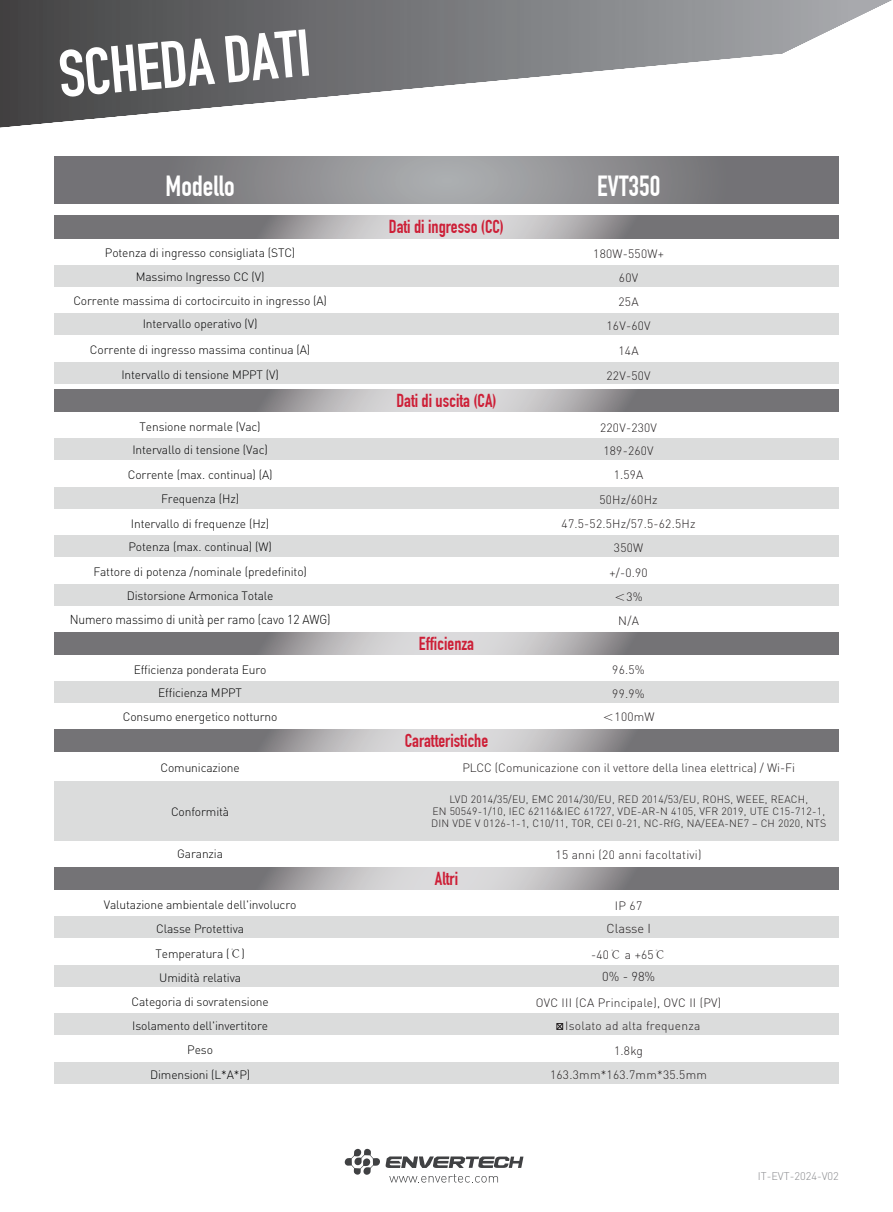
<style>
.page{position:relative;width:893px;height:1212px;background:#fff}
.page>*{position:absolute;margin:0;border:0;box-sizing:border-box;transform-origin:0 0}
.t1{font:700 65.1px "DIN Condensed";color:#fff}
.t2{font:700 28.5px "DIN Condensed";color:#fff}
.t3{font:700 18.45px "DIN Condensed";color:#cd1f37}
.t4{font:300 12.9px "DIN";color:#231f20}
.t5{font:300 12.75px "DIN";letter-spacing:-.01em;color:#000001;scale:.94 1}
.t6{font:300 12px/24.3px "DIN";letter-spacing:-.01em;color:#000001;text-align:center}
.t7{font:300 12px/24.3px "DIN";letter-spacing:.02em;color:#231f20;text-align:center}
.t8{font:300 12px "DIN";color:#231f20}
.t9{font:300 10.95px "DIN";color:#898a8d}
.t10{font:300 10.5px/11.9px "DIN";letter-spacing:.02em;color:#231f20;text-align:center}
.s1{font-family:"Adobe Song Std"}
</style>
<div class="page">
<svg style="left:0;top:0;width:892px;height:128px"></svg>
<svg style="left:389px;top:1174px;width:109px;height:8px"></svg>
<svg style="left:386px;top:1156px;width:137px;height:12px"></svg>
<svg style="left:345px;top:1148px;width:35px;height:27px"></svg>
<svg style="left:54px;top:632px;width:785px;height:22px;background:#969497"></svg>
<svg style="left:54px;top:729px;width:785px;height:23px;background:#969497"></svg>
<svg style="left:54px;top:867px;width:785px;height:22px;background:#969497"></svg>
<div style="left:54px;top:1062px;width:785px;height:22px;background:#dbdcdc"></div>
<div style="left:54px;top:1013px;width:785px;height:22px;background:#dbdcdc"></div>
<div style="left:54px;top:965px;width:785px;height:21px;background:#dbdcdc"></div>
<div style="left:54px;top:916px;width:785px;height:22px;background:#dbdcdc"></div>
<div style="left:54px;top:781px;width:785px;height:59px;background:#dbdcdc"></div>
<div style="left:54px;top:681px;width:785px;height:22px;background:#dbdcdc"></div>
<div style="left:54px;top:584px;width:785px;height:22px;background:#dbdcdc"></div>
<div style="left:54px;top:535px;width:785px;height:22px;background:#dbdcdc"></div>
<div style="left:54px;top:487px;width:785px;height:21px;background:#dbdcdc"></div>
<div style="left:54px;top:438px;width:785px;height:22px;background:#dbdcdc"></div>
<div style="left:54px;top:313px;width:785px;height:22px;background:#dbdcdc"></div>
<div style="left:54px;top:362px;width:785px;height:22px;background:#dbdcdc"></div>
<div style="left:54px;top:265px;width:785px;height:21px;background:#dbdcdc"></div>
<svg style="left:54px;top:216px;width:785px;height:22px;background:#969497"></svg>
<svg style="left:54px;top:389px;width:785px;height:22px;background:#969497"></svg>
<svg style="left:54px;top:156px;width:785px;height:48px;background:#88888b"></svg>
<svg style="left:556px;top:1023px;width:7px;height:7px"></svg>
<h1 class="t1" style="left:56px;top:40px;width:254px;rotate:-5deg">SCHEDA DATI</h1>
<h2 class="t2" style="left:165px;top:170px;width:71px">Modello</h2>
<h2 class="t2" style="left:597px;top:170px;width:65px">EVT350</h2>
<h3 class="t3" style="left:389px;top:216px;width:117px">Dati di ingresso (CC)</h3>
<p class="t6" style="left:73px;top:242px;width:255px">Potenza di ingresso consigliata (STC)<br>Massimo Ingresso CC (V)<br>Corrente massima di cortocircuito in ingresso (A)</p>
<p class="t6" style="left:90px;top:312px;width:222px;line-height:26px">Intervallo operativo (V)<br>Corrente di ingresso massima continua (A)</p>
<p class="t6" style="left:121px;top:363px;width:159px">Intervallo di tensione MPPT (V)</p>
<h3 class="t3" style="left:396px;top:390px;width:102px">Dati di uscita (CA)</h3>
<p class="t7" style="left:593px;top:242px;width:72px">180W-550W+<br>60V<br>25A<br>16V-60V<br>14A<br>22V-50V</p>
<p class="t6" style="left:140px;top:415px;width:123px">Tensione normale (Vac)</p>
<p class="t6" style="left:128px;top:464px;width:146px;line-height:23.4px">Corrente (max. continua) (A)<br>Frequenza (Hz)</p>
<p class="t6" style="left:93px;top:535px;width:215px;line-height:25.2px">Potenza (max. continua) (W)<br>Fattore di potenza /nominale (predefinito)</p>
<p class="t6" style="left:127px;top:585px;width:148px">Distorsione Armonica Totale</p>
<p class="t5" style="left:70px;top:613px;width:279px">Numero massimo di unità per ramo (cavo 12 AWG)</p>
<p class="t7" style="left:618px;top:609px;width:22px">N/A</p>
<p class="t7" style="left:562px;top:416px;width:135px">220V-230V<br>189-260V<br>1.59A<br>50Hz/60Hz<br>47.5-52.5Hz/57.5-62.5Hz<br>350W</p>
<p class="t7" style="left:609px;top:561px;width:40px">+/-0.90<span class="s1">＜</span>3%</p>
<p class="t6" style="left:132px;top:439px;width:137px">Intervallo di tensione (Vac)</p>
<p class="t6" style="left:131px;top:512px;width:140px">Intervallo di frequenze (Hz)</p>
<p class="t6" style="left:134px;top:658px;width:134px">Efficienza ponderata Euro</p>
<p class="t6" style="left:123px;top:705px;width:156px">Consumo energetico notturno</p>
<p class="t6" style="left:158px;top:682px;width:85px">Efficienza MPPT</p>
<p class="t6" style="left:160px;top:756px;width:81px">Comunicazione</p>
<p class="t6" style="left:171px;top:800px;width:60px">Conformità</p>
<p class="t6" style="left:177px;top:842px;width:47px">Garanzia</p>
<p class="t6" style="left:104px;top:893px;width:194px">Valutazione ambientale dell'involucro<br>Classe Protettiva<br>Temperatura (<span class="s1">℃</span>)<br>Umidità relativa<br>Categoria di sovratensione<br>Isolamento dell'invertitore</p>
<p class="t6" style="left:150px;top:1063px;width:102px">Dimensioni (L*A*P)</p>
<p class="t6" style="left:187px;top:1039px;width:27px">Peso</p>
<h3 class="t3" style="left:419px;top:634px;width:57px">Efficienza</h3>
<h3 class="t3" style="left:405px;top:731px;width:85px">Caratteristiche</h3>
<p class="t7" style="left:602px;top:659px;width:54px;line-height:23.4px">96.5%<br>99.9%<span class="s1">＜</span>100mW</p>
<p class="t8" style="left:462px;top:762px;width:334px">PLCC (Comunicazione con il vettore della linea elettrica) / Wi-Fi</p>
<p class="t10" style="left:431px;top:794px;width:397px">LVD 2014/35/EU, EMC 2014/30/EU, RED 2014/53/EU, ROHS, WEEE, REACH,<br>EN 50549-1/10, IEC 62116&amp;IEC 61727, VDE-AR-N 4105, VFR 2019, UTE C15-712-1,<br>DIN VDE V 0126-1-1, C10/11, TOR, CEI 0-21, NC-RfG, NA/EEA-NE7 – CH 2020, NTS</p>
<h3 class="t3" style="left:435px;top:869px;width:25px">Altri</h3>
<p class="t7" style="left:556px;top:844px;width:147px">15 anni (20 anni facoltativi)</p>
<p class="t7" style="left:615px;top:895px;width:29px">IP 67</p>
<p class="t4" style="left:606px;top:922px;width:46px">Classe I</p>
<p class="t7" style="left:591px;top:943px;width:76px">-40<span class="s1">℃</span> a +65<span class="s1">℃</span></p>
<p class="t4" style="left:602px;top:971px;width:55px">0% - 98%</p>
<p class="t7" style="left:536px;top:991px;width:187px">OVC III (CA Principale), OVC II (PV)</p>
<p class="t7" style="left:565px;top:1014px;width:137px">Isolato ad alta frequenza</p>
<p class="t7" style="left:614px;top:1039px;width:30px">1.8kg</p>
<p class="t7" style="left:550px;top:1063px;width:158px">163.3mm*163.7mm*35.5mm</p>
<p class="t9" style="left:758px;top:1171px;width:83px">IT-EVT-2024-V02</p>
</div>
